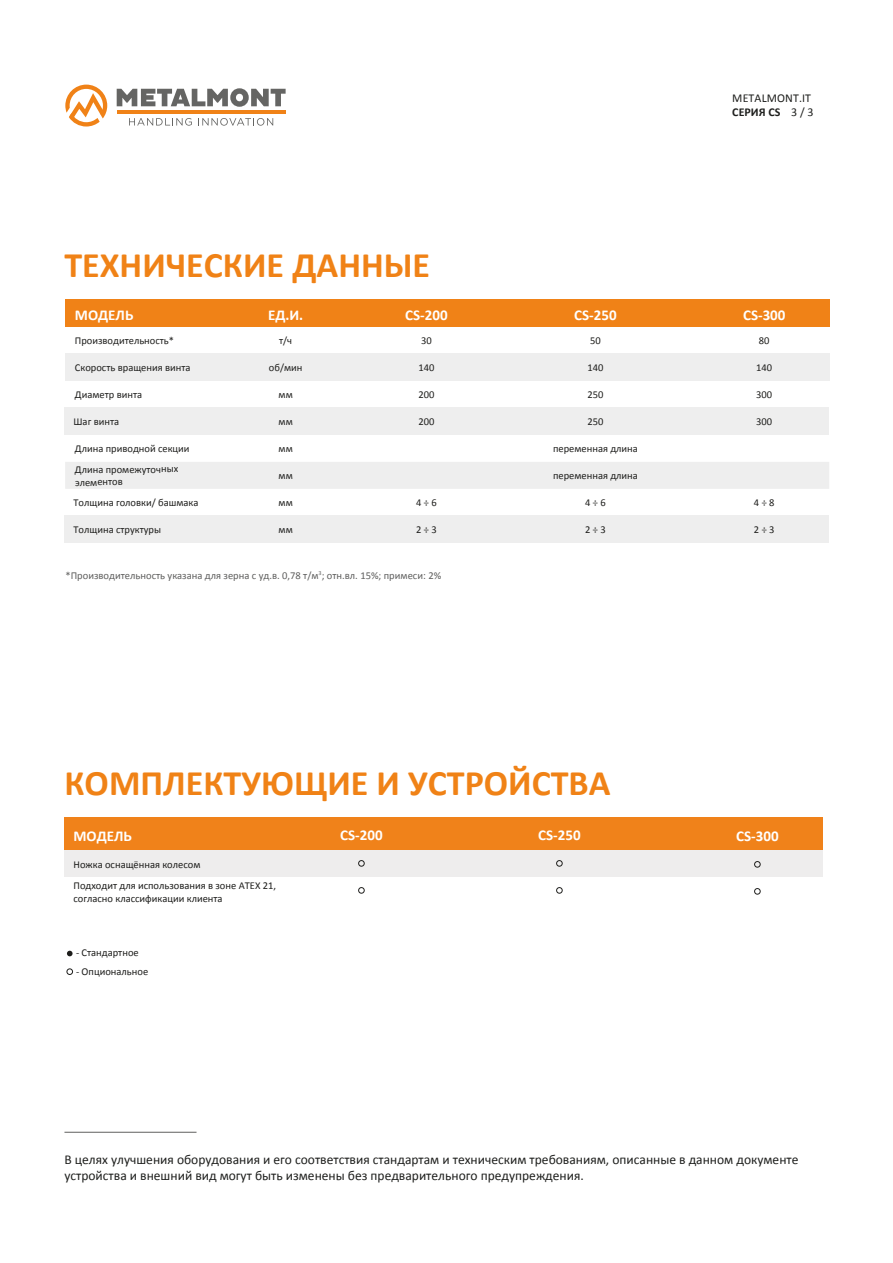
<style>
.page{position:relative;width:893px;height:1263px;background:#fff}
.page>*{position:absolute;margin:0;border:0;box-sizing:border-box;transform-origin:0 0}
.t1{font:700 36px "Calibri";color:#f08216}
.t2{font:700 15px "Calibri";color:#fff}
.t3{font:13.5px/16.2px "Calibri";color:#1e1f1d}
.t4{font:12px/14.4px "Calibri";letter-spacing:.01em;color:#1e1f1d}
.t5{font:10.5px/12.8px "Calibri";color:#1e1e1c}
.t6{font:10.5px/12.6px "Calibri";color:#1d1d1b}
.t7{font:10.5px "Calibri";color:#5f5f5e}
.s1{font-weight:700}
</style>
<div class="page">
<svg style="left:117px;top:88px;width:169px;height:19px"></svg>
<hr style="left:117px;top:110px;width:169px;height:4px;background:#f08217">
<svg style="left:65px;top:85px;width:42px;height:42px"></svg>
<svg style="left:129px;top:118px;width:63px;height:8px"></svg>
<svg style="left:202px;top:118px;width:71px;height:8px"></svg>
<hr style="left:64px;top:1132px;width:133px;height:1px;background:#5f5f5e">
<div style="left:65px;top:462px;width:764px;height:27px;background:#eee"></div>
<div style="left:65px;top:354px;width:764px;height:27px;background:#eee"></div>
<div style="left:65px;top:300px;width:764px;height:27px;background:#f08217"></div>
<div style="left:65px;top:408px;width:764px;height:27px;background:#eee"></div>
<div style="left:65px;top:516px;width:764px;height:27px;background:#eee"></div>
<div style="left:64px;top:850px;width:759px;height:27px;background:#eeeded"></div>
<div style="left:64px;top:818px;width:759px;height:32px;background:#f0821a"></div>
<div style="left:358px;top:887px;width:7px;height:6px;border:1px solid #1e1e1c;border-radius:50%"></div>
<div style="left:358px;top:860px;width:7px;height:6px;border:1px solid #1e1e1c;border-radius:50%"></div>
<div style="left:556px;top:887px;width:7px;height:6px;border:1px solid #1e1e1c;border-radius:50%"></div>
<div style="left:556px;top:860px;width:7px;height:6px;border:1px solid #1e1e1c;border-radius:50%"></div>
<div style="left:754px;top:888px;width:7px;height:6px;border:1px solid #1e1e1c;border-radius:50%"></div>
<div style="left:754px;top:861px;width:7px;height:6px;border:1px solid #1e1e1c;border-radius:50%"></div>
<svg style="left:67px;top:951px;width:6px;height:5px"></svg>
<div style="left:67px;top:968px;width:6px;height:7px;border:1px solid #1d1d1b;border-radius:50%"></div>
<h1 class="t1" style="left:64px;top:239px;width:367px">ТЕХНИЧЕСКИЕ ДАННЫЕ</h1>
<h2 class="t2" style="left:75px;top:304px;width:60px">МОДЕЛЬ</h2>
<p class="t5" style="left:75px;top:334px;width:101px">Производительность*</p>
<p class="t5" style="left:75px;top:361px;width:117px">Скорость вращения винта</p>
<p class="t5" style="left:75px;top:388px;width:69px">Диаметр винта</p>
<h2 class="t2" style="left:268px;top:304px;width:37px">ЕД.И.</h2>
<p class="t5" style="left:279px;top:334px;width:15px">т/ч</p>
<p class="t5" style="left:269px;top:361px;width:35px">об/мин</p>
<p class="t5" style="left:279px;top:388px;width:16px">мм</p>
<h2 class="t2" style="left:405px;top:304px;width:44px">CS-200</h2>
<p class="t5" style="left:421px;top:334px;width:12px">30</p>
<p class="t5" style="left:418px;top:361px;width:17px">140</p>
<p class="t5" style="left:418px;top:388px;width:17px">200</p>
<p class="t5" style="left:74px;top:415px;width:47px">Шаг винта</p>
<p class="t5" style="left:279px;top:415px;width:16px">мм</p>
<p class="t5" style="left:418px;top:415px;width:17px">200</p>
<p class="t5" style="left:75px;top:442px;width:116px">Длина приводной секции</p>
<p class="t5" style="left:279px;top:442px;width:16px">мм</p>
<p class="t5" style="left:279px;top:469px;width:16px">мм</p>
<p class="t5" style="left:75px;top:462px;width:105px">Длина промежуточных элементов</p>
<p class="t5" style="left:74px;top:496px;width:126px">Толщина головки/ башмака</p>
<p class="t5" style="left:74px;top:523px;width:89px">Толщина структуры</p>
<p class="t5" style="left:416px;top:496px;width:22px">4 ÷ 6</p>
<p class="t5" style="left:416px;top:523px;width:22px">2 ÷ 3</p>
<p class="t5" style="left:279px;top:496px;width:16px">мм</p>
<p class="t5" style="left:279px;top:523px;width:16px">мм</p>
<p class="t7" style="left:65px;top:568px;width:377px">*Производительность указана для зерна с уд.в. 0,78 т/м<sup>3</sup>; отн.вл. 15%; примеси: 2%</p>
<h2 class="t2" style="left:574px;top:304px;width:44px">CS-250</h2>
<p class="t5" style="left:590px;top:334px;width:12px">50</p>
<p class="t5" style="left:587px;top:361px;width:17px">140</p>
<p class="t5" style="left:587px;top:388px;width:17px">250</p>
<p class="t5" style="left:587px;top:415px;width:17px">250</p>
<p class="t5" style="left:553px;top:442px;width:86px">переменная длина</p>
<p class="t5" style="left:553px;top:469px;width:86px">переменная длина</p>
<p class="t5" style="left:585px;top:496px;width:22px">4 ÷ 6</p>
<p class="t5" style="left:585px;top:523px;width:22px">2 ÷ 3</p>
<h1 class="t1" style="left:64px;top:757px;width:548px">КОМПЛЕКТУЮЩИЕ И УСТРОЙСТВА</h1>
<p class="t4" style="left:732px;top:90px;width:83px">METALMONT.IT<br><span class="s1">СЕРИЯ CS</span> 3 / 3</p>
<h2 class="t2" style="left:743px;top:304px;width:44px">CS-300</h2>
<p class="t5" style="left:759px;top:334px;width:12px">80</p>
<p class="t5" style="left:756px;top:361px;width:17px">140</p>
<p class="t5" style="left:756px;top:388px;width:17px">300</p>
<p class="t5" style="left:756px;top:415px;width:17px">300</p>
<p class="t5" style="left:754px;top:496px;width:22px">4 ÷ 8</p>
<p class="t5" style="left:754px;top:523px;width:22px">2 ÷ 3</p>
<h2 class="t2" style="left:74px;top:825px;width:60px">МОДЕЛЬ</h2>
<p class="t6" style="left:74px;top:858px;width:128px">Ножка оснащённая колесом</p>
<p class="t6" style="left:74px;top:879px;width:204px">Подходит для использования в зоне ATEX 21, согласно классификации клиента</p>
<p class="t6" style="left:76px;top:946px;width:64px">- Стандартное</p>
<p class="t6" style="left:76px;top:965px;width:74px">- Опциональное</p>
<h2 class="t2" style="left:340px;top:824px;width:44px">CS-200</h2>
<h2 class="t2" style="left:538px;top:824px;width:44px">CS-250</h2>
<h2 class="t2" style="left:736px;top:825px;width:44px">CS-300</h2>
<p class="t3" style="left:64px;top:1151px;width:736px">В целях улучшения оборудования и его соответствия стандартам и техническим требованиям, описанные в данном документе устройства и внешний вид могут быть изменены без предварительного предупреждения.</p>
</div>
